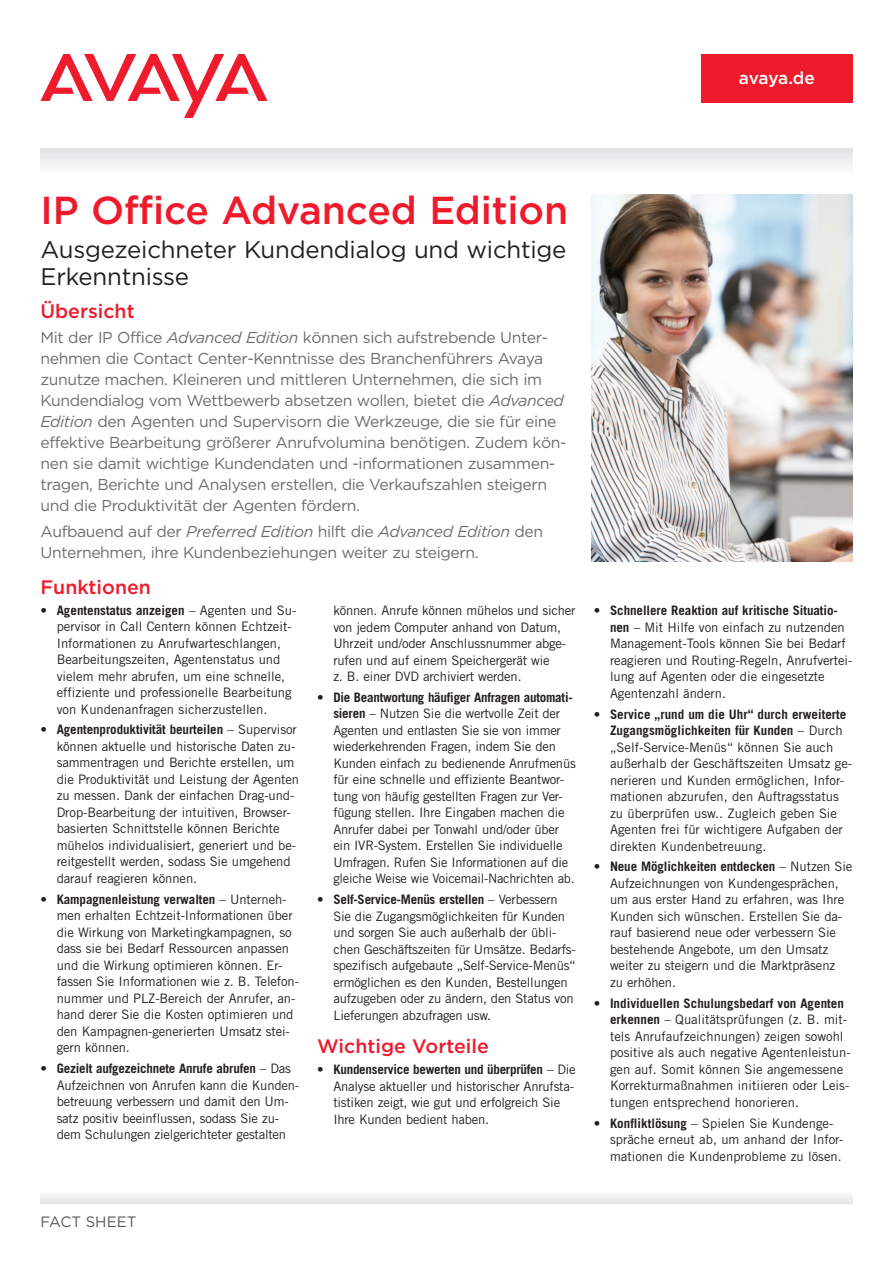
<style>
.page{position:relative;width:893px;height:1263px;background:#fff}
.page>*{position:absolute;margin:0;border:0;box-sizing:border-box;transform-origin:0 0}
.fact_sheet_title{font:500 39px "Gotham";letter-spacing:-.005em;color:#ee1b2c}
._2title{font:24px/27px "Gotham";letter-spacing:-.01em;color:#231f20}
.sub_head_PMS_485_cmy{font:500 19.5px "Gotham";color:#ee1b2c}
.bullet_body{font:500 19.5px "Gotham";color:#ee1b2c}
.Collateral_Box{font:500 17.25px "Gotham";letter-spacing:-.02em;color:#fff}
.intro{font:15.75px/21px "Gotham";letter-spacing:-.025em;color:#6c6d70}
.Collateral_ID{font:15px "Gotham";color:#57585a}
.bullet_body-2{font:13.05px/16.5px "Trade Gothic";letter-spacing:-.01em;color:#231f20}
.s1{font-style:italic}
.s2{font-weight:700}
</style>
<div class="page">
<svg style="left:40px;top:54px;width:228px;height:64px"></svg>
<div style="left:40px;top:148px;width:812px;height:27px;background:linear-gradient(to right,#f0f0f1,#f0f0f1)"></div>
<div style="left:40px;top:1190px;width:812px;height:13px;background:#f2f3f4"></div>
<div style="left:701px;top:54px;width:151px;height:49px;background:#ee1b2c"></div>
<img style="left:592px;top:195px;width:260px;height:366px">
<p class="Collateral_Box" style="left:739px;top:68px;width:77px">avaya.de</p>
<p class="fact_sheet_title" style="left:40px;top:188px;width:529px">IP Office Advanced Edition</p>
<p class="_2title" style="left:40px;top:235px;width:527px">Ausgezeichneter Kundendialog und wichtige<br>Erkenntnisse</p>
<p class="sub_head_PMS_485_cmy" style="left:40px;top:300px;width:96px">Übersicht</p>
<p class="intro" style="left:40px;top:326px;width:528px">Mit der IP Office <span class="s1">Advanced Edition</span> können sich aufstrebende Unter&shy;nehmen die Contact Center-Kenntnisse des Branchenführers Avaya zunutze machen. Kleineren und mittleren Unternehmen, die sich im Kundendialog vom Wettbewerb absetzen wollen, bietet die <span class="s1">Advanced Edition</span> den Agenten und Supervisorn die Werkzeuge, die sie für eine effektive Bearbeitung größerer Anrufvolumina benötigen. Zudem kön&shy;nen sie damit wichtige Kundendaten und -informationen zusammen&shy;tragen, Berichte und Analysen erstellen, die Verkaufszahlen steigern und die Produktivität der Agenten fördern.</p>
<p class="intro" style="left:40px;top:521px;width:504px">Aufbauend auf der <span class="s1">Preferred Edition</span> hilft die <span class="s1">Advanced Edition</span> den<br>Unternehmen, ihre Kundenbeziehungen weiter zu steigern.</p>
<p class="sub_head_PMS_485_cmy" style="left:40px;top:576px;width:112px">Funktionen</p>
<p class="bullet_body-2" style="left:57px;top:601px;width:241px;text-indent:-16px">• <span class="s2">Agentenstatus anzeigen</span> – Agenten und Su&shy;pervisor in Call Centern können Echtzeit-Informationen zu Anrufwarteschlangen, Bearbeitungszeiten, Agentenstatus und vielem mehr abrufen, um eine schnelle, effiziente und professionelle Bearbeitung von Kundenanfragen sicherzustellen.</p>
<p class="bullet_body-2" style="left:57px;top:721px;width:244px;text-indent:-16px">• <span class="s2">Agentenproduktivität beurteilen</span> – Supervisor können aktuelle und historische Daten zu&shy;sammentragen und Berichte erstellen, um die Produktivität und Leistung der Agenten zu messen. Dank der einfachen Drag-und-Drop-Bearbeitung der intuitiven, Browser&shy;basierten Schnittstelle können Berichte mühelos individualisiert, generiert und be&shy;reitgestellt werden, sodass Sie umgehend darauf reagieren können.</p>
<p class="bullet_body-2" style="left:57px;top:891px;width:244px;text-indent:-16px">• <span class="s2">Kampagnenleistung verwalten</span> – Unterneh&shy;men erhalten Echtzeit-Informationen über die Wirkung von Marketingkampagnen, so dass sie bei Bedarf Ressourcen anpassen und die Wirkung optimieren können. Er&shy;fassen Sie Informationen wie z. B. Telefon&shy;nummer und PLZ-Bereich der Anrufer, an&shy;hand derer Sie die Kosten optimieren und den Kampagnen-generierten Umsatz stei&shy;gern können.</p>
<p class="bullet_body-2" style="left:57px;top:1060px;width:244px;text-indent:-16px">• <span class="s2">Gezielt aufgezeichnete Anrufe abrufen</span> – Das Aufzeichnen von Anrufen kann die Kunden&shy;betreuung verbessern und damit den Um&shy;satz positiv beeinflussen, sodass Sie zu&shy;dem Schulungen zielgerichteter gestalten</p>
<p class="bullet_body-2" style="left:333px;top:602px;width:244px">können. Anrufe können mühelos und sicher von jedem Computer anhand von Datum, Uhrzeit und/oder Anschlussnummer abge&shy;rufen und auf einem Speichergerät wie<br>z. B. einer DVD archiviert werden.</p>
<p class="bullet_body-2" style="left:333px;top:689px;width:244px;text-indent:-16px">• <span class="s2">Die Beantwortung häufiger Anfragen automati&shy;sieren</span> – Nutzen Sie die wertvolle Zeit der Agenten und entlasten Sie sie von immer wiederkehrenden Fragen, indem Sie den Kunden einfach zu bedienende Anrufmenüs für eine schnelle und effiziente Beantwor&shy;tung von häufig gestellten Fragen zur Ver&shy;fügung stellen. Ihre Eingaben machen die Anrufer dabei per Tonwahl und/oder über ein IVR-System. Erstellen Sie individuelle Umfragen. Rufen Sie Informationen auf die gleiche Weise wie Voicemail-Nachrichten ab.</p>
<p class="bullet_body-2" style="left:333px;top:891px;width:244px;text-indent:-16px">• <span class="s2">Self-Service-Menüs erstellen</span> – Verbessern Sie die Zugangsmöglichkeiten für Kunden und sorgen Sie auch außerhalb der übli&shy;chen Geschäftszeiten für Umsätze. Bedarfs&shy;spezifisch aufgebaute „Self-Service-Menüs“ ermöglichen es den Kunden, Bestellungen aufzugeben oder zu ändern, den Status von Lieferungen abzufragen usw.</p>
<p class="bullet_body" style="left:317px;top:1035px;width:173px">Wichtige Vorteile</p>
<p class="bullet_body-2" style="left:333px;top:1061px;width:244px;text-indent:-16px">• <span class="s2">Kundenservice bewerten und überprüfen</span> – Die Analyse aktueller und historischer Anrufsta&shy;tistiken zeigt, wie gut und erfolgreich Sie Ihre Kunden bedient haben.</p>
<p class="bullet_body-2" style="left:610px;top:602px;width:244px;text-indent:-16px">• <span class="s2">Schnellere Reaktion auf kritische Situatio&shy;nen</span> – Mit Hilfe von einfach zu nutzenden Management-Tools können Sie bei Bedarf reagieren und Routing-Regeln, Anrufvertei&shy;lung auf Agenten oder die eingesetzte Agentenzahl ändern.</p>
<p class="bullet_body-2" style="left:610px;top:705px;width:244px;text-indent:-16px">• <span class="s2">Service „rund um die Uhr“ durch erweiterte Zugangsmöglichkeiten für Kunden</span> – Durch „Self-Service-Menüs“ können Sie auch außerhalb der Geschäftszeiten Umsatz ge&shy;nerieren und Kunden ermöglichen, Infor&shy;mationen abzurufen, den Auftragsstatus zu überprüfen usw.. Zugleich geben Sie Agenten frei für wichtigere Aufgaben der direkten Kundenbetreuung.</p>
<p class="bullet_body-2" style="left:610px;top:858px;width:244px;text-indent:-16px">• <span class="s2">Neue Möglichkeiten entdecken</span> – Nutzen Sie Aufzeichnungen von Kundengesprächen, um aus erster Hand zu erfahren, was Ihre Kunden sich wünschen. Erstellen Sie da&shy;rauf basierend neue oder verbessern Sie bestehende Angebote, um den Umsatz weiter zu steigern und die Marktpräsenz<br>zu erhöhen.</p>
<p class="bullet_body-2" style="left:610px;top:995px;width:242px;text-indent:-16px">• <span class="s2">Individuellen Schulungsbedarf von Agenten erkennen</span> – Qualitätsprüfungen (z. B. mit&shy;tels Anrufaufzeichnungen) zeigen sowohl positive als auch negative Agentenleistun&shy;gen auf. Somit können Sie angemessene Korrekturmaßnahmen initiieren oder Leis&shy;tungen entsprechend honorieren.</p>
<p class="bullet_body-2" style="left:610px;top:1114px;width:235px;text-indent:-16px">• <span class="s2">Konfliktlösung</span> – Spielen Sie Kundenge&shy;spräche erneut ab, um anhand der Infor&shy;mationen die Kundenprobleme zu lösen.</p>
<p class="Collateral_ID" style="left:40px;top:1213px;width:97px">FACT SHEET</p>
</div>
